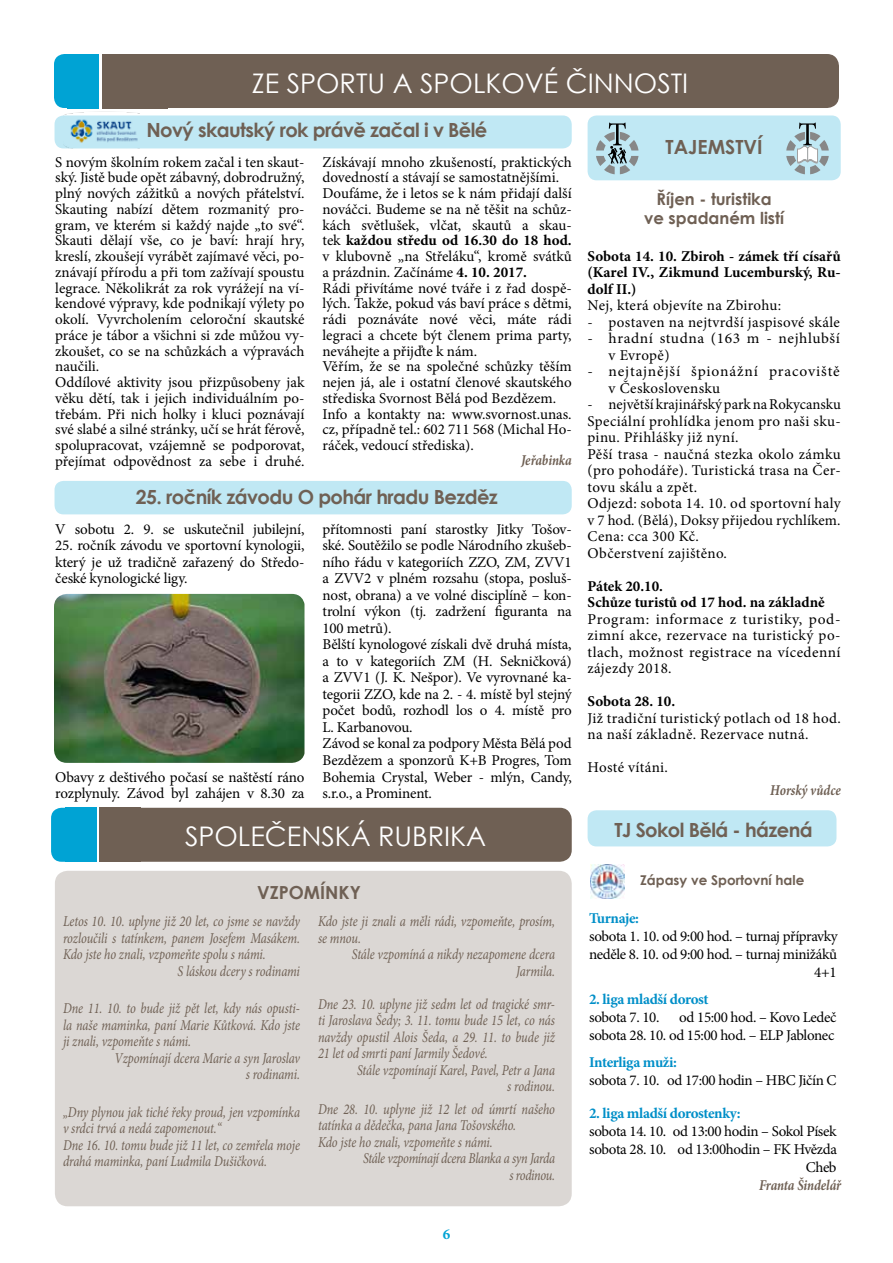
<style>
.page{position:relative;width:893px;height:1263px;background:#fff}
.page>*{position:absolute;margin:0;border:0;box-sizing:border-box;transform-origin:0 0}
.t1{font:27px "Century Gothic";color:#fff}
.t2{font:700 19.5px "Century Gothic";letter-spacing:-.03em;color:#6f6054}
.t3{font:700 19.5px "Century Gothic";color:#6f6054}
.t4{font:700 18px "Century Gothic";color:#6f6054}
.t5{font:700 16.5px/19.8px "Century Gothic";color:#6f6054;text-align:center}
.t6{font:15px/15.8px "Minion Pro";letter-spacing:-.005em;color:#000}
.t7{font:italic 15px/16.5px "Minion Pro";letter-spacing:-.01em;color:#6f6054;text-align:right;scale:.82 1}
.t8{font:15px/16.5px "Minion Pro";letter-spacing:.02em;color:#000}
.t9{font:15px/18px "Minion Pro";letter-spacing:-.025em;color:#000;text-align:right}
.t10{font:700 15px/16.5px "Minion Pro";color:#000;text-align:justify}
.t11{font:15px/16.5px "Minion Pro";letter-spacing:.025em;color:#000}
.t12{font:700 15px "Minion Pro";letter-spacing:-.025em;color:#008fc8}
.t13{font:15px/16.5px "Minion Pro";letter-spacing:.05em;color:#000}
.t14{font:italic 15px/16.5px "Minion Pro";letter-spacing:-.03em;color:#6f6054;text-align:right;scale:.82 1}
.t15{font:15px/16.5px "Minion Pro";letter-spacing:.035em;color:#000}
.t16{font:italic 700 15px "Minion Pro";letter-spacing:-.005em;color:#6f6054;scale:.85 1}
.t17{font:700 15px "Minion Pro";color:#00a3d4}
.t18{font:700 13.5px "Century Gothic";color:#6f6054}
.s1{font-weight:700}
</style>
<div class="page">
<div style="left:107px;top:54px;width:732px;height:54px;background:#6f6054;border-radius:12px"></div>
<div style="left:102px;top:54px;width:65px;height:54px;background:#6f6054"></div>
<div style="left:54px;top:54px;width:27px;height:54px;background:#00a3d4;border-radius:11px"></div>
<div style="left:68px;top:54px;width:31px;height:54px;background:#00a3d4"></div>
<div style="left:588px;top:115px;width:253px;height:65px;background:#c0e8f4;border-radius:9px"></div>
<svg style="left:596px;top:123px;width:42px;height:51px"></svg>
<svg style="left:786px;top:123px;width:43px;height:51px"></svg>
<div style="left:588px;top:810px;width:248px;height:36px;background:#c0e8f4;border-radius:9px"></div>
<img style="left:591px;top:864px;width:34px;height:34px">
<div style="left:55px;top:115px;width:517px;height:33px;background:#c0e8f4;border-radius:9px"></div>
<div style="left:55px;top:481px;width:517px;height:33px;background:#c0e8f4;border-radius:9px"></div>
<img style="left:54px;top:594px;width:250px;height:169px">
<img style="left:63px;top:112px;width:77px;height:36px">
<div style="left:102px;top:808px;width:470px;height:54px;background:#6f6054;border-radius:12px"></div>
<div style="left:99px;top:808px;width:42px;height:54px;background:#6f6054"></div>
<div style="left:51px;top:808px;width:27px;height:54px;background:#00a3d4;border-radius:10px"></div>
<div style="left:65px;top:808px;width:31px;height:54px;background:#00a3d4"></div>
<div style="left:55px;top:871px;width:517px;height:335px;background:#dbd7d4;border-radius:13px"></div>
<h1 class="t1" style="left:252px;top:64px;width:434px">ZE SPORTU A SPOLKOVÉ ČI NNOSTI</h1>
<h2 class="t2" style="left:146px;top:115px;width:343px">Nový skautský rok právě začal i v Bělé</h2>
<p class="t6" style="left:55px;top:154px;width:251px">S novým školním rokem začal i ten skaut&shy;ský. Jistě bude opět zábavný, dobrodružný, plný nových zážitků a nových přátelství.<br>Skauting nabízí dětem rozmanitý pro&shy;gram, ve kterém si každý najde „to své“.<br>Skauti dělají vše, co je baví: hrají hry, kreslí, zkoušejí vyrábět zajímavé věci, po&shy;znávají přírodu a při tom zažívají spoustu legrace. Několikrát za rok vyrážejí na ví&shy;kendové výpravy, kde podnikají výlety po okolí. Vyvrcholením celoroční skautské práce je tábor a všichni si zde můžou vy&shy;zkoušet, co se na schůzkách a výpravách naučili.<br>Oddílové aktivity jsou přizpůsobeny jak věku dětí, tak i jejich individuálním po&shy;třebám. Při nich holky i kluci poznávají své slabé a silné stránky, učí se hrát férově, spolupracovat, vzájemně se podporovat, přejímat odpovědnost za sebe i druhé.</p>
<p class="t6" style="left:322px;top:154px;width:251px">Získávají mnoho zkušeností, praktických dovedností a stávají se samostatnějšími.<br>Doufáme, že i letos se k nám přidají další nováčci. Budeme se na ně těšit na schůz&shy;kách světlušek, vlčat, skautů a skau&shy;tek <span class="s1">každou středu od 16.30 do 18 hod. </span>v klubovně „na Střeláku“, kromě svátků a prázdnin. Začínáme <span class="s1">4. 10. 2017.<br></span>Rádi přivítáme nové tváře i z řad dospě&shy;lých. Takže, pokud vás baví práce s dětmi, rádi poznáváte nové věci, máte rádi legraci a chcete být členem prima party, neváhejte a přijďte k nám.<br>Věřím, že se na společné schůzky těším nejen já, ale i ostatní členové skautského střediska Svornost Bělá pod Bezdězem.<br>Info a kontakty na: www.svornost.unas. cz, případně tel.: 602 711 568 (Michal Ho&shy;ráček, vedoucí střediska).</p>
<p class="t16" style="left:521px;top:450px;width:61px">Jeřabinka</p>
<h2 class="t2" style="left:136px;top:482px;width:364px">25. ročník závodu O pohár hradu Bezděz</h2>
<p class="t6" style="left:55px;top:521px;width:251px">V sobotu 2. 9. se uskutečnil jubilejní,</p>
<p class="t6" style="left:55px;top:537px;width:251px;line-height:16.5px;text-align:justify">25. ročník závodu ve sportovní kynologii, který je už tradičně zařazený do Středo&shy;české kynologické ligy.</p>
<p class="t6" style="left:55px;top:768px;width:251px;line-height:16.5px">Obavy z deštivého počasí se naštěstí ráno rozplynuly. Závod byl zahájen v 8.30 za</p>
<p class="t6" style="left:322px;top:521px;width:251px;line-height:16.5px">přítomnosti paní starostky Jitky Tošov&shy;ské. Soutěžilo se podle Národního zkušeb&shy;ního řádu v kategoriích ZZO, ZM, ZVV1 a ZVV2 v plném rozsahu (stopa, posluš&shy;nost, obrana) a ve volné disciplíně – kon&shy;trolní výkon (tj. zadržení figuranta na 100 metrů).<br>Bělští kynologové získali dvě druhá místa, a to v kategoriích ZM (H. Sekničková) a ZVV1 (J. K. Nešpor). Ve vyrovnané ka&shy;tegorii ZZO, kde na 2. - 4. místě byl stejný počet bodů, rozhodl los o 4. místě pro L. Karbanovou.<br>Závod se konal za podpory Města Bělá pod Bezdězem a sponzorů K+B Progres, Tom Bohemia Crystal, Weber - mlýn, Candy, s.r.o., a Prominent.</p>
<h1 class="t1" style="left:185px;top:818px;width:303px">SPOLEČENSKÁ RU BRIKA</h1>
<p class="t4" style="left:257px;top:879px;width:105px">VZPOMÍNKY</p>
<p class="t7" style="left:63px;top:913px;width:291px">Letos 10. 10. uplyne již 20 let, co jsme se navždy</p>
<p class="t7" style="left:63px;top:929px;width:291px">rozloučili s tatínkem, panem Josefem Masákem.</p>
<p class="t7" style="left:63px;top:946px;width:249px">Kdo jste ho znali, vzpomeňte spolu s námi.</p>
<p class="t7" style="left:178px;top:962px;width:151px">S láskou dcery s rodinami</p>
<p class="t7" style="left:63px;top:1000px;width:291px;text-align:justify">Dne 11. 10. to bude již pět let, kdy nás opusti&shy;la naše maminka, paní Marie Kůtková. Kdo jste ji znali, vzpomeňte s námi.</p>
<p class="t7" style="left:114px;top:1049px;width:228px">Vzpomínají dcera Marie a syn Jaroslav s rodinami.</p>
<p class="t7" style="left:63px;top:1103px;width:291px;text-align:left">„Dny plynou jak tiché řeky proud, jen vzpomínka v srdci trvá a nedá zapomenout.“<br>Dne 16. 10. tomu bude již 11 let, co zemřela moje drahá maminka, paní Ludmila Dušičková.</p>
<p class="t7" style="left:318px;top:913px;width:291px;text-align:left">Kdo jste ji znali a měli rádi, vzpomeňte, prosím, se mnou.</p>
<p class="t7" style="left:352px;top:946px;width:249px">Stále vzpomíná a nikdy nezapomene dcera<br>Jarmila.</p>
<p class="t7" style="left:318px;top:995px;width:291px;text-align:justify">Dne 23. 10. uplyne již sedm let od tragické smr&shy;ti Jaroslava Šedy; 3. 11. tomu bude 15 let, co nás navždy opustil Alois Šeda, a 29. 11. to bude již 21 let od smrti paní Jarmily Šedové.</p>
<p class="t7" style="left:357px;top:1061px;width:243px">Stále vzpomínají Karel, Pavel, Petr a Jana s rodinou.</p>
<p class="t7" style="left:318px;top:1100px;width:290px;text-align:left">Dne 28. 10. uplyne již 12 let od úmrtí našeho tatínka a dědečka, pana Jana Tošovského.<br>Kdo jste ho znali, vzpomeňte s námi.</p>
<p class="t14" style="left:363px;top:1150px;width:236px">Stále vzpomínají dcera Blanka a syn Jarda s rodinou.</p>
<h2 class="t3" style="left:666px;top:132px;width:99px">TAJEMSTVÍ</h2>
<p class="t5" style="left:644px;top:188px;width:141px">Říjen - turistika<br>ve spadaném listí</p>
<p class="t10" style="left:588px;top:248px;width:255px">Sobota 14. 10. Zbiroh - zámek tří císařů (Karel IV., Zikmund Lucemburský, Ru&shy;dolf II.)</p>
<p class="t8" style="left:588px;top:297px;width:195px">Nej, která objevíte na Zbirohu:</p>
<p class="t8" style="left:588px;top:314px;width:254px">- postaven na nejtvrdší jaspisové skále</p>
<p class="t15" style="left:609px;top:330px;width:233px;text-indent:-21px">- hradní studna (163 m - nejhlubší v Evropě)</p>
<p class="t13" style="left:609px;top:363px;width:233px;text-indent:-21px">- nejtajnější špionážní pracoviště v Československu</p>
<p class="t8" style="left:588px;top:396px;width:255px">- největší krajinářský park na Rokycansku<br>Speciální prohlídka jenom pro naši sku&shy;pinu. Přihlášky již nyní.<br>Pěší trasa - naučná stezka okolo zámku (pro pohodáře). Turistická trasa na Čer&shy;tovu skálu a zpět.<br>Odjezd: sobota 14. 10. od sportovní haly v 7 hod. (Bělá), Doksy přijedou rychlíkem.<br>Cena: cca 300 Kč.<br>Občerstvení zajištěno.</p>
<p class="t10" style="left:588px;top:578px;width:239px">Pátek 20.10.<br>Schůze turistů od 17 hod. na základně</p>
<p class="t6" style="left:588px;top:611px;width:254px;line-height:16.5px;text-align:justify">Program: informace z turistiky, pod&shy;zimní akce, rezervace na turistický po&shy;tlach, možnost registrace na vícedenní zájezdy 2018.</p>
<p class="t10" style="left:588px;top:693px;width:89px">Sobota 28. 10.</p>
<p class="t11" style="left:588px;top:710px;width:255px">Již tradiční turistický potlach od 18 hod. na naší základně. Rezervace nutná.</p>
<p class="t8" style="left:588px;top:759px;width:82px">Hosté vítáni.</p>
<p class="t16" style="left:770px;top:779px;width:84px">Horský vůdce</p>
<h2 class="t2" style="left:614px;top:815px;width:200px">TJ Sokol Bělá - házená</h2>
<p class="t18" style="left:640px;top:870px;width:166px">Zápasy ve Sportovní hale</p>
<p class="t12" style="left:589px;top:908px;width:51px">Turnaje:</p>
<p class="t9" style="left:589px;top:927px;width:250px">sobota 1. 10. od 9:00 hod. – turnaj přípravky neděle 8. 10. od 9:00 hod. – turnaj minižáků<br>4+1</p>
<p class="t12" style="left:589px;top:989px;width:121px">2. liga mladší dorost</p>
<p class="t6" style="left:589px;top:1009px;width:72px">sobota 7. 10.</p>
<p class="t9" style="left:589px;top:1008px;width:249px">od 15:00 hod. – Kovo Ledeč<br>sobota 28. 10. od 15:00 hod. – ELP Jablonec</p>
<p class="t12" style="left:589px;top:1052px;width:90px">Interliga muži:</p>
<p class="t9" style="left:589px;top:1071px;width:249px">sobota 7. 10. od 17:00 hodin – HBC Jičín C</p>
<p class="t12" style="left:589px;top:1103px;width:153px">2. liga mladší dorostenky:</p>
<p class="t9" style="left:589px;top:1122px;width:249px">sobota 14. 10. od 13:00 hodin – Sokol Písek sobota 28. 10. od 13:00hodin – FK Hvězda<br>Cheb</p>
<p class="t16" style="left:759px;top:1174px;width:98px">Franta Šindelář</p>
<p class="t17" style="left:443px;top:1224px;width:9px">6</p>
</div>
